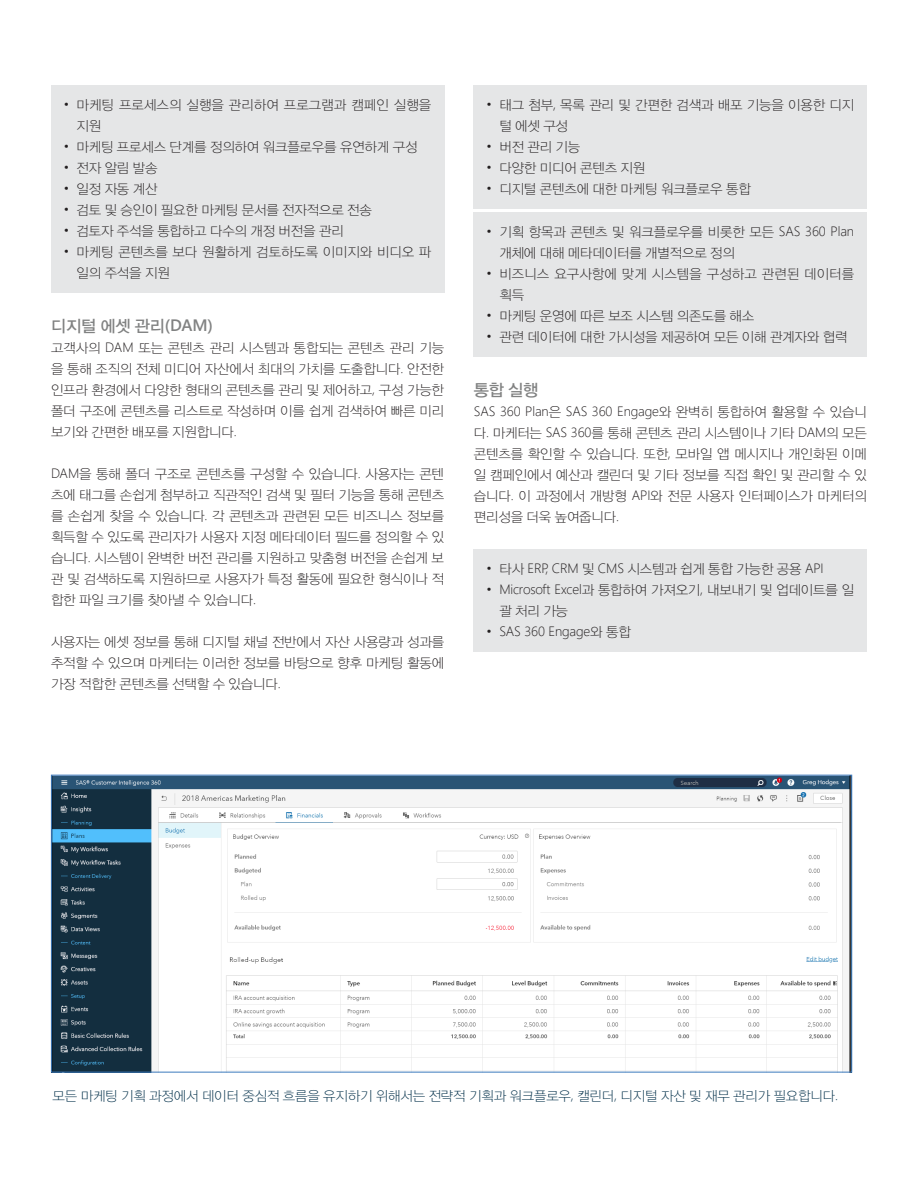
<style>
.page{position:relative;width:918px;height:1188px;background:#fff}
.page>*{position:absolute;margin:0;border:0;box-sizing:border-box;transform-origin:0 0}
.t2{font:16.5px "YDIYGO330";letter-spacing:-.01em;color:#818282}
.body{font:13.5px/21px "YDIYGO310";letter-spacing:-.01em;color:#231f20}
.fig{font:13.5px "YDIYGO310";letter-spacing:-.01em;color:#03304a}
.t1{font:300 13.5px "Segoe UI";letter-spacing:-.01em;color:#231f20}
.s1{font-family:"Segoe UI";font-weight:300}
.s2{font-family:"Segoe UI";font-weight:600}
.s3{font-family:"YDIYGO310";font-weight:400}
</style>
<div class="page">
<img style="left:53px;top:777px;width:797px;height:294px">
<div style="left:51px;top:85px;width:393px;height:207px;background:#e5e6e7"></div>
<div style="left:474px;top:85px;width:393px;height:123px;background:#e5e6e7"></div>
<div style="left:474px;top:212px;width:393px;height:144px;background:#e5e6e7"></div>
<div style="left:474px;top:549px;width:393px;height:102px;background:#e5e6e7"></div>
<p class="body" style="left:77px;top:94px;width:356px;text-indent:-13px"><span class="s1">•</span> 마케팅 프로세스의 실행을 관리하여 프로그램과 캠페인 실행을 지원</p>
<p class="body" style="left:64px;top:136px;width:355px"><span class="s1">•</span> 마케팅 프로세스 단계를 정의하여 워크플로우를 유연하게 구성</p>
<p class="body" style="left:64px;top:157px;width:95px"><span class="s1">•</span> 전자 알림 발송</p>
<p class="body" style="left:64px;top:178px;width:95px"><span class="s1">•</span> 일정 자동 계산</p>
<p class="body" style="left:64px;top:199px;width:310px"><span class="s1">•</span> 검토 및 승인이 필요한 마케팅 문서를 전자적으로 전송</p>
<p class="body" style="left:64px;top:220px;width:281px"><span class="s1">•</span> 검토자 주석을 통합하고 다수의 개정 버전을 관리</p>
<p class="body" style="left:77px;top:241px;width:356px;text-indent:-13px"><span class="s1">•</span> 마케팅 콘텐츠를 보다 원활하게 검토하도록 이미지와 비디오 파 일의 주석을 지원</p>
<p class="t2" style="left:51px;top:316px;width:164px">디지털 에셋 관리<span class="s2">(DAM)</span></p>
<p class="body" style="left:51px;top:338px;width:395px;text-align:justify">고객사의 <span class="s1">DAM</span> 또는 콘텐츠 관리 시스템과 통합되는 콘텐츠 관리 기능 을 통해 조직의 전체 미디어 자산에서 최대의 가치를 도출합니다<span class="s1">.</span> 안전한 인프라 환경에서 다양한 형태의 콘텐츠를 관리 및 제어하고<span class="s1">,</span> 구성 가능한 폴더 구조에 콘텐츠를 리스트로 작성하며 이를 쉽게 검색하여 빠른 미리 보기와 간편한 배포를 지원합니다<span class="s1">.</span></p>
<p class="body" style="left:51px;top:464px;width:395px;text-align:justify"><span class="s1">DAM</span>을 통해 폴더 구조로 콘텐츠를 구성할 수 있습니다<span class="s1">.</span> 사용자는 콘텐 츠에 태그를 손쉽게 첨부하고 직관적인 검색 및 필터 기능을 통해 콘텐츠 를 손쉽게 찾을 수 있습니다<span class="s1">.</span> 각 콘텐츠과 관련된 모든 비즈니스 정보를 획득할 수 있도록 관리자가 사용자 지정 메타데이터 필드를 정의할 수 있 습니다<span class="s1">.</span> 시스템이 완벽한 버전 관리를 지원하고 맞춤형 버전을 손쉽게 보 관 및 검색하도록 지원하므로 사용자가 특정 활동에 필요한 형식이나 적 합한 파일 크기를 찾아낼 수 있습니다<span class="s1">.</span></p>
<p class="body" style="left:51px;top:632px;width:395px;text-align:justify">사용자는 에셋 정보를 통해 디지털 채널 전반에서 자산 사용량과 성과를 추적할 수 있으며 마케터는 이러한 정보를 바탕으로 향후 마케팅 활동에 가장 적합한 콘텐츠를 선택할 수 있습니다<span class="s1">.</span></p>
<p class="body" style="left:499px;top:94px;width:356px;text-indent:-13px"><span class="s1">•</span> 태그 첨부<span class="s1">,</span> 목록 관리 및 간편한 검색과 배포 기능을 이용한 디지 털 에셋 구성</p>
<p class="body" style="left:487px;top:136px;width:95px"><span class="s1">•</span> 버전 관리 기능</p>
<p class="body" style="left:487px;top:157px;width:160px"><span class="s1">•</span> 다양한 미디어 콘텐츠 지원</p>
<p class="body" style="left:487px;top:178px;width:266px"><span class="s1">•</span> 디지털 콘텐츠에 대한 마케팅 워크플로우 통합</p>
<p class="body" style="left:499px;top:222px;width:356px;text-indent:-13px"><span class="s1">•</span> 기획 항목과 콘텐츠 및 워크플로우를 비롯한 모든 <span class="s1">SAS 360 Plan </span>개체에 대해 메타데이터를 개별적으로 정의</p>
<p class="body" style="left:499px;top:264px;width:356px;text-indent:-13px"><span class="s1">•</span> 비즈니스 요구사항에 맞게 시스템을 구성하고 관련된 데이터를 획득</p>
<p class="body" style="left:487px;top:306px;width:269px"><span class="s1">•</span> 마케팅 운영에 따른 보조 시스템 의존도를 해소</p>
<p class="body" style="left:487px;top:327px;width:362px"><span class="s1">•</span> 관련 데이터에 대한 가시성을 제공하여 모든 이해 관계자와 협력</p>
<p class="t2" style="left:474px;top:381px;width:66px">통합 실행</p>
<p class="body" style="left:474px;top:402px;width:395px;text-align:justify"><span class="s1">SAS 360 Plan</span>은 <span class="s1">SAS 360 Engage</span>와 완벽히 통합하여 활용할 수 있습니 다<span class="s1">.</span> 마케터는 <span class="s1">SAS 360</span>를 통해 콘텐츠 관리 시스템이나 기타 <span class="s1">DAM</span>의 모든 콘텐츠를 확인할 수 있습니다<span class="s1">.</span> 또한<span class="s1">,</span> 모바일 앱 메시지나 개인화된 이메 일 캠페인에서 예산과 캘린더 및 기타 정보를 직접 확인 및 관리할 수 있 습니다<span class="s1">.</span> 이 과정에서 개방형 <span class="s1">API</span>와 전문 사용자 인터페이스가 마케터의 편리성을 더욱 높여줍니다<span class="s1">.</span></p>
<p class="body" style="left:487px;top:559px;width:339px"><span class="s1">•</span> 타사 <span class="s1">ERP, CRM</span> 및 <span class="s1">CMS</span> 시스템과 쉽게 통합 가능한 공용 <span class="s1">API</span></p>
<p class="body" style="left:499px;top:580px;width:356px;text-indent:-13px"><span class="s1">• Microsoft Excel</span>과 통합하여 가져오기<span class="s1">,</span> 내보내기 및 업데이트를 일 괄 처리 가능</p>
<p class="t1" style="left:487px;top:618px;width:146px">• SAS 360 Engage<span class="s3">와 통합</span></p>
<p class="fig" style="left:53px;top:1089px;width:787px">모든 마케팅 기획 과정에서 데이터 중심적 흐름을 유지하기 위해서는 전략적 기획과 워크플로우<span class="s1">,</span> 캘린더<span class="s1">,</span> 디지털 자산 및 재무 관리가 필요합니다<span class="s1">.</span></p>
</div>
